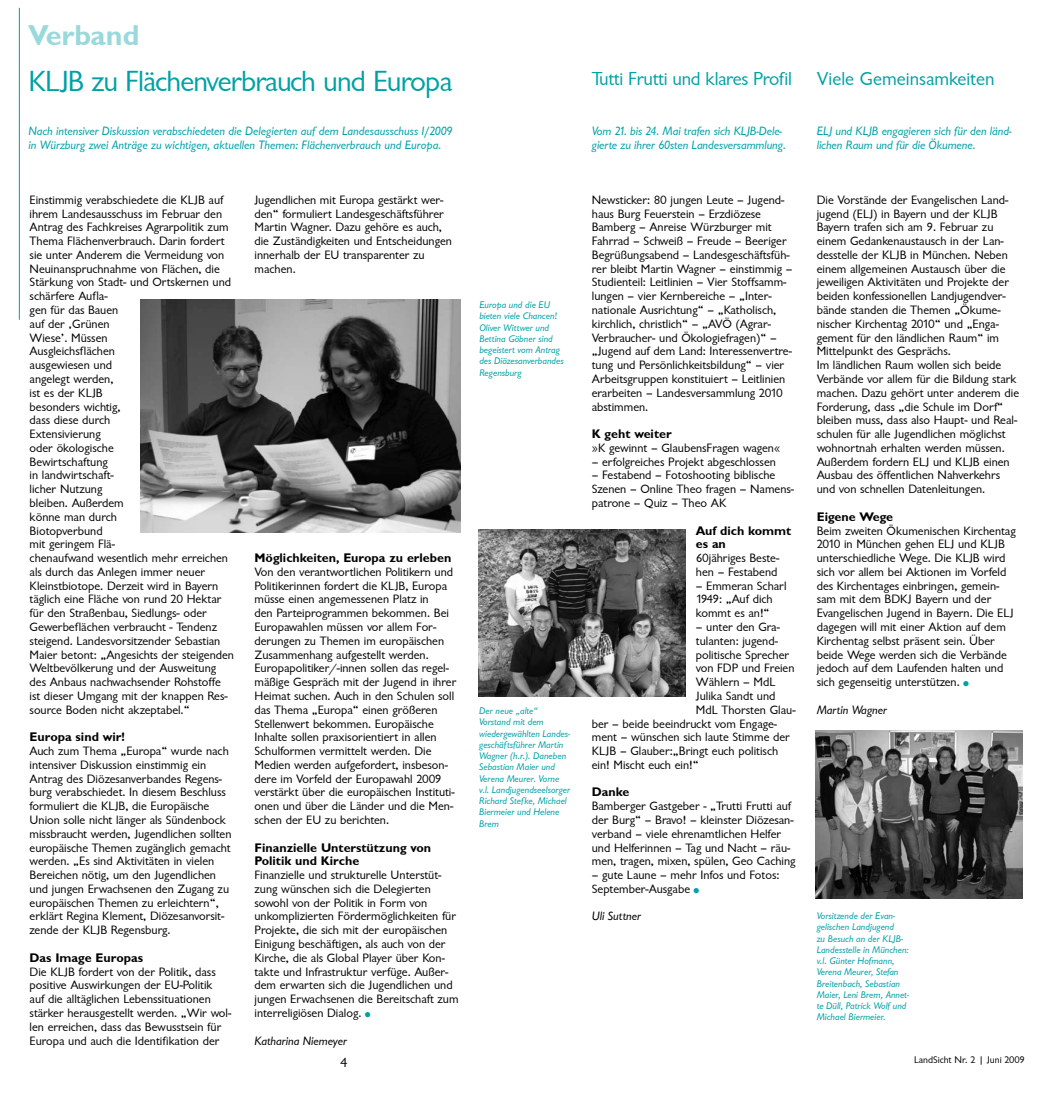
<style>
.page{position:relative;width:1051px;height:1099px;background:#fff}
.page>*{position:absolute;margin:0;border:0;box-sizing:border-box;transform-origin:0 0}
.t1{font:30px "Garrison Sans";letter-spacing:-.03em;color:#00a1a5}
.t2{font:28.75px "Garrison Sans BOLD";color:#99d9db}
.t3{font:19.38px "Garrison Sans";letter-spacing:-.02em;color:#00a1a5}
.t4{font:19.38px "Garrison Sans";color:#00a1a5}
.t5{font:13.75px "Garrison Sans";color:#000}
.t6{font:12.5px/13.8px "Garrison Sans";color:#000}
.t7{font:12.5px/13.8px "Garrison Sans ITALIC";color:#00a1a5}
.t8{font:12.5px/13.8px "Garrison Sans BOLD";color:#000}
.t9{font:12.5px "Garrison Sans ITALIC";color:#000}
.t10{font:10px/11.2px "Garrison Sans ITALIC";color:#00a1a5}
.t11{font:10px "Garrison Sans";color:#000}
.s1{font-size:18.75px;color:#00a1a5}
</style>
<div class="page">
<hr style="left:19px;top:8px;width:1px;height:312px;background:#00a1a5">
<img style="left:141px;top:299px;width:319px;height:233px">
<img style="left:815px;top:730px;width:207px;height:168px">
<img style="left:478px;top:529px;width:207px;height:167px">
<h2 class="t2" style="left:28px;top:19px;width:113px">Verband</h2>
<h1 class="t1" style="left:28px;top:65px;width:425px">KLJB zu Flächenverbrauch und Europa</h1>
<p class="t7" style="left:28px;top:124px;width:425px">Nach intensiver Diskussion verabschiedeten die Delegierten auf dem Landesausschuss I/2009 in Würzburg zwei Anträge zu wichtigen, aktuellen Themen: Flächenverbrauch und Europa.</p>
<p class="t6" style="left:30px;top:193px;width:206px">Einstimmig verabschiedete die KLJB auf ihrem Landesausschuss im Februar den<br>Antrag des Fachkreises Agrarpolitik zum<br>Thema Flächenverbrauch. Darin fordert sie unter Anderem die Vermeidung von<br>Neuinanspruchnahme von Flächen, die<br>Stärkung von Stadt- und Ortskernen und schärfere Aufla-<br>gen für das Bauen<br>auf der ‚Grünen<br>Wiese’. Müssen<br>Ausgleichsflächen<br>ausgewiesen und<br>angelegt werden,<br>ist es der KLJB<br>besonders wichtig,<br>dass diese durch<br>Extensivierung<br>oder ökologische<br>Bewirtschaftung<br>in landwirtschaft-<br>licher Nutzung<br>bleiben. Außerdem<br>könne man durch<br>Biotopverbund<br>mit geringem Flä-<br>chenaufwand wesentlich mehr erreichen als durch das Anlegen immer neuer<br>Kleinstbiotope. Derzeit wird in Bayern täglich eine Fläche von rund 20 Hektar für den Straßenbau, Siedlungs- oder<br>Gewerbeflächen verbraucht - Tendenz steigend. Landesvorsitzender Sebastian<br>Maier betont: „Angesichts der steigenden<br>Weltbevölkerung und der Ausweitung des Anbaus nachwachsender Rohstoffe ist dieser Umgang mit der knappen Res&shy;source Boden nicht akzeptabel.“</p>
<p class="t8" style="left:30px;top:730px;width:97px">Europa sind wir!</p>
<p class="t6" style="left:30px;top:744px;width:203px">Auch zum Thema „Europa“ wurde nach intensiver Diskussion einstimmig ein Antrag des Diözesanverbandes Regens&shy;burg verabschiedet. In diesem Beschluss formuliert die KLJB, die Europäische Union solle nicht länger als Sündenbock missbraucht werden, Jugendlichen sollten europäische Themen zugänglich gemacht werden. „Es sind Aktivitäten in vielen Bereichen nötig, um den Jugendlichen und jungen Erwachsenen den Zugang zu europäischen Themen zu erleichtern“, erklärt Regina Klement, Diözesanvorsit&shy;zende der KLJB Regensburg.</p>
<p class="t8" style="left:30px;top:950px;width:115px">Das Image Europas</p>
<p class="t6" style="left:30px;top:964px;width:203px">Die KLJB fordert von der Politik, dass positive Auswirkungen der EU-Politik<br>auf die alltäglichen Lebenssituationen stärker herausgestellt werden. „Wir wol&shy;len erreichen, dass das Bewusstsein für Europa und auch die Identifikation der</p>
<p class="t6" style="left:254px;top:193px;width:199px">Jugendlichen mit Europa gestärkt wer&shy;den“ formuliert Landesgeschäftsführer Martin Wagner. Dazu gehöre es auch, die Zuständigkeiten und Entscheidungen innerhalb der EU transparenter zu machen.</p>
<p class="t8" style="left:254px;top:551px;width:198px">Möglichkeiten, Europa zu erleben</p>
<p class="t6" style="left:254px;top:565px;width:203px">Von den verantwortlichen Politikern und Politikerinnen fordert die KLJB, Europa müsse einen angemessenen Platz in<br>den Parteiprogrammen bekommen. Bei Europawahlen müssen vor allem For&shy;derungen zu Themen im europäischen Zusammenhang aufgestellt werden.<br>Europapolitiker/-innen sollen das regel&shy;mäßige Gespräch mit der Jugend in ihrer Heimat suchen. Auch in den Schulen soll das Thema „Europa“ einen größeren Stellenwert bekommen. Europäische Inhalte sollen praxisorientiert in allen Schulformen vermittelt werden. Die Medien werden aufgefordert, insbeson&shy;dere im Vorfeld der Europawahl 2009 verstärkt über die europäischen Instituti&shy;onen und über die Länder und die Men&shy;schen der EU zu berichten.</p>
<p class="t8" style="left:254px;top:840px;width:178px">Finanzielle Unterstützung von<br>Politik und Kirche</p>
<p class="t6" style="left:254px;top:868px;width:205px">Finanzielle und strukturelle Unterstüt&shy;zung wünschen sich die Delegierten sowohl von der Politik in Form von unkomplizierten Fördermöglichkeiten für Projekte, die sich mit der europäischen Einigung beschäftigen, als auch von der Kirche, die als Global Player über Kon&shy;takte und Infrastruktur verfüge. Außer&shy;dem erwarten sich die Jugendlichen und jungen Erwachsenen die Bereitschaft zum interreligiösen Dialog.<span class="s1">•</span></p>
<p class="t9" style="left:254px;top:1033px;width:94px">Katharina Niemeyer</p>
<p class="t10" style="left:479px;top:299px;width:86px">Europa und die EU bieten viele Chancen!<br>Oliver Wittwer und<br>Bettina Göbner sind begeistert vom Antrag des Diözesanverbandes<br>Regensburg</p>
<p class="t10" style="left:479px;top:705px;width:93px">Der neue „alte“<br>Vorstand mit dem wiedergewählten Landes&shy;geschäftsführer Martin<br>Wagner (h.r.). Daneben<br>Sebastian Maier und<br>Verena Meurer. Vorne v.l. Landjugendseelsorger<br>Richard Stefke, Michael<br>Biermeier und Helene<br>Brem</p>
<h3 class="t3" style="left:591px;top:68px;width:202px">Tutti Frutti und klares Profil</h3>
<p class="t7" style="left:591px;top:124px;width:196px">Vom 21. bis 24. Mai trafen sich KLJB-Dele&shy;gierte zu ihrer 60sten Landesversammlung.</p>
<h3 class="t4" style="left:816px;top:68px;width:179px">Viele Gemeinsamkeiten</h3>
<p class="t7" style="left:816px;top:124px;width:196px">ELJ und KLJB engagieren sich für den länd&shy;lichen Raum und für die Ökumene.</p>
<p class="t6" style="left:591px;top:193px;width:202px">Newsticker: 80 jungen Leute – Jugend&shy;haus Burg Feuerstein – Erzdiözese Bamberg – Anreise Würzburger mit Fahrrad – Schweiß – Freude – Beeriger Begrüßungsabend – Landesgeschäftsfüh&shy;rer bleibt Martin Wagner – einstimmig – Studienteil: Leitlinien – Vier Stoffsamm&shy;lungen – vier Kernbereiche – „Inter&shy;nationale Ausrichtung“ – „Katholisch, kirchlich, christlich“ – „AVÖ (Agrar-Verbraucher- und Ökologiefragen)“ – „Jugend auf dem Land: Interessenvertre&shy;tung und Persönlichkeitsbildung“ – vier Arbeitsgruppen konstituiert – Leitlinien erarbeiten – Landesversammlung 2010 abstimmen.</p>
<p class="t8" style="left:591px;top:427px;width:81px">K geht weiter</p>
<p class="t6" style="left:591px;top:441px;width:190px">»K gewinnt – GlaubensFragen wagen«</p>
<p class="t6" style="left:591px;top:455px;width:185px">– erfolgreiches Projekt abgeschlossen</p>
<p class="t6" style="left:591px;top:468px;width:204px">– Festabend – Fotoshooting biblische<br>Szenen – Online Theo fragen – Namens&shy;patrone – Quiz – Theo AK</p>
<p class="t8" style="left:695px;top:523px;width:97px">Auf dich kommt es an</p>
<p class="t6" style="left:695px;top:551px;width:85px">60jähriges Beste&shy;hen – Festabend</p>
<p class="t6" style="left:695px;top:579px;width:92px">– Emmeran Scharl<br>1949: „Auf dich kommt es an!“</p>
<p class="t6" style="left:695px;top:620px;width:85px">– unter den Gra-</p>
<p class="t6" style="left:695px;top:634px;width:84px">tulanten: jugend-</p>
<p class="t6" style="left:695px;top:648px;width:95px">politische Sprecher</p>
<p class="t6" style="left:695px;top:661px;width:100px">von FDP und Freien</p>
<p class="t6" style="left:695px;top:675px;width:81px">Wählern – MdL</p>
<p class="t6" style="left:695px;top:689px;width:81px">Julika Sandt und</p>
<p class="t6" style="left:695px;top:703px;width:101px">MdL Thorsten Glau-</p>
<p class="t6" style="left:591px;top:716px;width:187px">ber – beide beeindruckt vom Engage-</p>
<p class="t6" style="left:591px;top:730px;width:200px">ment – wünschen sich laute Stimme der</p>
<p class="t6" style="left:591px;top:744px;width:188px">KLJB – Glauber:„Bringt euch politisch</p>
<p class="t6" style="left:591px;top:758px;width:108px">ein! Mischt euch ein!“</p>
<p class="t8" style="left:591px;top:785px;width:39px">Danke</p>
<p class="t6" style="left:591px;top:799px;width:205px">Bamberger Gastgeber - „Trutti Frutti auf der Burg“ – Bravo! – kleinster Diözesan&shy;verband – viele ehrenamtlichen Helfer und Helferinnen – Tag und Nacht – räu&shy;men, tragen, mixen, spülen, Geo Caching</p>
<p class="t6" style="left:591px;top:868px;width:189px">– gute Laune – mehr Infos und Fotos:<br>September-Ausgabe<span class="s1">•</span></p>
<p class="t9" style="left:591px;top:909px;width:51px">Uli Suttner</p>
<p class="t10" style="left:816px;top:910px;width:94px">Vorsitzende der Evan&shy;gelischen Landjugend<br>zu Besuch an der KLJB-<br>Landesstelle in München: v.l. Günter Hofmann,<br>Verena Meurer, Stefan<br>Breitenbach, Sebastian<br>Maier, Leni Brem, Annet&shy;te Düll, Patrick Wolf und<br>Michael Biermeier.</p>
<p class="t6" style="left:816px;top:193px;width:204px">Die Vorstände der Evangelischen Land&shy;jugend (ELJ) in Bayern und der KLJB Bayern trafen sich am 9. Februar zu einem Gedankenaustausch in der Lan&shy;desstelle der KLJB in München. Neben einem allgemeinen Austausch über die jeweiligen Aktivitäten und Projekte der beiden konfessionellen Landjugendver&shy;bände standen die Themen „Ökume&shy;nischer Kirchentag 2010“ und „Enga&shy;gement für den ländlichen Raum“ im Mittelpunkt des Gesprächs.<br>Im ländlichen Raum wollen sich beide Verbände vor allem für die Bildung stark machen. Dazu gehört unter anderem die Forderung, dass „die Schule im Dorf“ bleiben muss, dass also Haupt- und Real&shy;schulen für alle Jugendlichen möglichst wohnortnah erhalten werden müssen.<br>Außerdem fordern ELJ und KLJB einen Ausbau des öffentlichen Nahverkehrs und von schnellen Datenleitungen.</p>
<p class="t8" style="left:816px;top:510px;width:78px">Eigene Wege</p>
<p class="t6" style="left:816px;top:524px;width:200px">Beim zweiten Ökumenischen Kirchentag 2010 in München gehen ELJ und KLJB unterschiedliche Wege. Die KLJB wird sich vor allem bei Aktionen im Vorfeld des Kirchentages einbringen, gemein&shy;sam mit dem BDKJ Bayern und der Evangelischen Jugend in Bayern. Die ELJ dagegen will mit einer Aktion auf dem Kirchentag selbst präsent sein. Über beide Wege werden sich die Verbände jedoch auf dem Laufenden halten und sich gegenseitig unterstützen.<span class="s1">•</span></p>
<p class="t9" style="left:816px;top:702px;width:72px">Martin Wagner</p>
<p class="t5" style="left:340px;top:1055px;width:9px">4</p>
<p class="t11" style="left:913px;top:1054px;width:112px">LandSicht Nr. 2 | Juni 2009</p>
</div>
